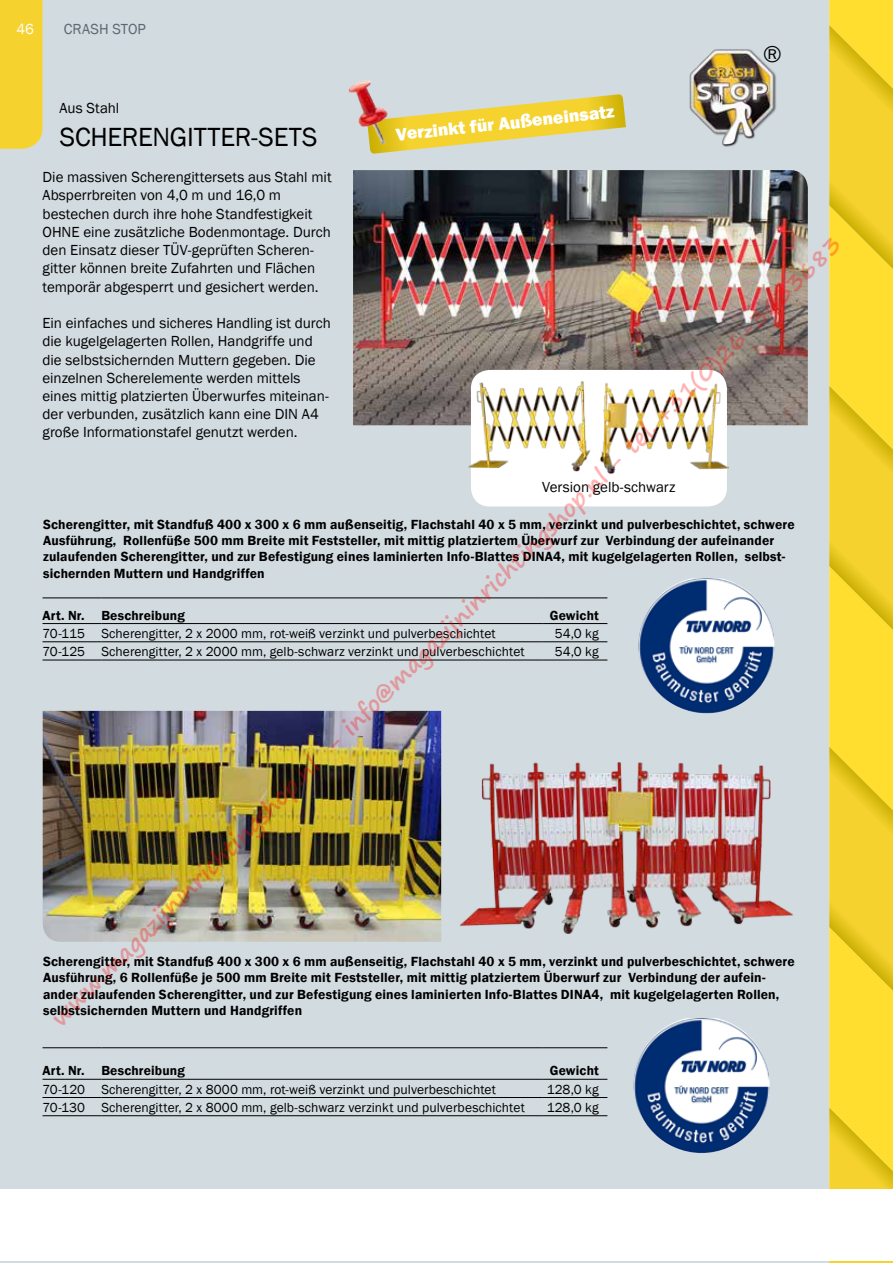
<style>
.page{position:relative;width:893px;height:1263px;background:#d2dbe0}
.page>*{position:absolute;margin:0;border:0;box-sizing:border-box;transform-origin:0 0}
.t1{font:27px "Franklin Gothic";letter-spacing:-.005em;color:#000}
.t2{font:24px "Franklin Gothic";color:#000}
.t3{font:700 23.4px "Segoe Print";color:rgb(255 0 0/.3)}
.t4{font:800 18px "Franklin Gothic";color:#fff}
.t5{font:15px/18.3px "Franklin Gothic";color:#000}
.t6{font:15px "Franklin Gothic";letter-spacing:.005em;color:#5b6870}
.t7{font:15px "Franklin Gothic";color:#fff}
.t8{font:600 13.65px/16.4px "Franklin Gothic";letter-spacing:.01em;color:#000}
.t9{font:13.5px "Franklin Gothic";letter-spacing:.005em;color:#000}
.t10{font:600 13.5px "Franklin Gothic";letter-spacing:.01em;color:#000}
</style>
<div class="page">
<svg style="left:829px;top:0;width:64px;height:1263px;background:#f6d52c"></svg>
<img style="left:353px;top:170px;width:455px;height:255px">
<div style="left:472px;top:371px;width:254px;height:135px;background:#fff;border-radius:18px"></div>
<img style="left:464px;top:326px;width:140px;height:181px">
<img style="left:593px;top:327px;width:136px;height:154px">
<img style="left:459px;top:713px;width:335px;height:221px">
<img style="left:43px;top:711px;width:398px;height:231px">
<div style="left:0;top:0;width:43px;height:149px;background:#f5d22e"></div>
<img style="left:638px;top:578px;width:136px;height:135px">
<img style="left:634px;top:1018px;width:136px;height:135px">
<img style="left:689px;top:49px;width:88px;height:98px">
<hr style="left:43px;top:598px;width:58px;height:1px;background:#000">
<hr style="left:43px;top:623px;width:58px;height:1px;background:#000">
<hr style="left:43px;top:641px;width:58px;height:1px;background:#000">
<hr style="left:101px;top:641px;width:441px;height:1px;background:#000">
<hr style="left:542px;top:641px;width:65px;height:1px;background:#000">
<hr style="left:43px;top:660px;width:58px;height:1px;background:#000">
<hr style="left:101px;top:660px;width:441px;height:1px;background:#000">
<hr style="left:542px;top:660px;width:65px;height:1px;background:#000">
<hr style="left:101px;top:598px;width:441px;height:1px;background:#000">
<hr style="left:101px;top:623px;width:441px;height:1px;background:#000">
<hr style="left:542px;top:598px;width:65px;height:1px;background:#000">
<hr style="left:542px;top:623px;width:65px;height:1px;background:#000">
<svg style="left:369px;top:94px;width:257px;height:60px"></svg>
<img style="left:348px;top:80px;width:42px;height:66px">
<hr style="left:43px;top:1047px;width:58px;height:1px;background:#000">
<hr style="left:43px;top:1079px;width:58px;height:1px;background:#000">
<hr style="left:43px;top:1097px;width:58px;height:1px;background:#000">
<hr style="left:101px;top:1097px;width:441px;height:1px;background:#000">
<hr style="left:542px;top:1097px;width:65px;height:1px;background:#000">
<hr style="left:43px;top:1115px;width:58px;height:1px;background:#000">
<hr style="left:101px;top:1115px;width:441px;height:1px;background:#000">
<hr style="left:542px;top:1115px;width:65px;height:1px;background:#000">
<hr style="left:101px;top:1047px;width:441px;height:1px;background:#000">
<hr style="left:101px;top:1079px;width:441px;height:1px;background:#000">
<hr style="left:542px;top:1047px;width:65px;height:1px;background:#000">
<hr style="left:542px;top:1079px;width:65px;height:1px;background:#000">
<div style="left:0;top:1189px;width:893px;height:71px;background:#fff"></div>
<p class="t7" style="left:16px;top:20px;width:19px">46</p>
<p class="t6" style="left:64px;top:20px;width:84px">CRASH STOP</p>
<h2 class="t2" style="left:763px;top:39px;width:20px">®</h2>
<p class="t5" style="left:60px;top:99px;width:61px">Aus Stahl</p>
<h1 class="t1" style="left:60px;top:120px;width:259px">SCHERENGITTER-SETS</h1>
<p class="t5" style="left:43px;top:168px;width:291px">Die massiven Scherengittersets aus Stahl mit Absperrbreiten von 4,0 m und 16,0 m bestechen durch ihre hohe Standfestigkeit OHNE eine zusätzliche Bodenmontage. Durch den Einsatz dieser TÜV-geprüften Scheren&shy;gitter können breite Zufahrten und Flächen temporär abgesperrt und gesichert werden.</p>
<p class="t5" style="left:43px;top:314px;width:290px">Ein einfaches und sicheres Handling ist durch die kugelgelagerten Rollen, Handgriffe und die selbstsichernden Muttern gegeben. Die einzelnen Scherelemente werden mittels eines mittig platzierten Überwurfes miteinan&shy;der verbunden, zusätzlich kann eine DIN A4 große Informationstafel genutzt werden.</p>
<h3 class="t4" style="left:395px;top:123px;width:221px;rotate:-6deg">Verzinkt für Außeneinsatz</h3>
<h3 class="t3" style="left:40px;top:1007px;width:1108px;rotate:-45deg">www.magazijninrichtingshop.nl - info@magazijninrichtingshop.nl - tel. +31(0)26-3633683</h3>
<p class="t5" style="left:542px;top:478px;width:135px">Version gelb-schwarz</p>
<p class="t8" style="left:43px;top:516px;width:753px">Scherengitter, mit Standfuß 400 x 300 x 6 mm außenseitig, Flachstahl 40 x 5 mm, verzinkt und pulverbeschichtet, schwere Ausführung, Rollenfüße 500 mm Breite mit Feststeller, mit mittig platziertem Überwurf zur Verbindung der aufeinander zulaufenden Scherengitter, und zur Befestigung eines laminierten Info-Blattes DINA4, mit kugelgelagerten Rollen, selbst&shy;sichernden Muttern und Handgriffen</p>
<p class="t10" style="left:43px;top:607px;width:144px">Art. Nr. Beschreibung</p>
<p class="t10" style="left:550px;top:607px;width:51px">Gewicht</p>
<p class="t9" style="left:43px;top:625px;width:455px">70-115 Scherengitter, 2 x 2000 mm, rot-weiß verzinkt und pulverbeschichtet</p>
<p class="t9" style="left:555px;top:625px;width:46px">54,0 kg</p>
<p class="t9" style="left:43px;top:643px;width:484px">70-125 Scherengitter, 2 x 2000 mm, gelb-schwarz verzinkt und pulverbeschichtet</p>
<p class="t9" style="left:555px;top:643px;width:46px">54,0 kg</p>
<p class="t8" style="left:43px;top:953px;width:753px">Scherengitter, mit Standfuß 400 x 300 x 6 mm außenseitig, Flachstahl 40 x 5 mm, verzinkt und pulverbeschichtet, schwere Ausführung, 6 Rollenfüße je 500 mm Breite mit Feststeller, mit mittig platziertem Überwurf zur Verbindung der aufein&shy;ander zulaufenden Scherengitter, und zur Befestigung eines laminierten Info-Blattes DINA4, mit kugelgelagerten Rollen, selbstsichernden Muttern und Handgriffen</p>
<p class="t10" style="left:43px;top:1062px;width:144px">Art. Nr. Beschreibung</p>
<p class="t10" style="left:550px;top:1062px;width:51px">Gewicht</p>
<p class="t9" style="left:43px;top:1081px;width:455px">70-120 Scherengitter, 2 x 8000 mm, rot-weiß verzinkt und pulverbeschichtet</p>
<p class="t9" style="left:547px;top:1081px;width:54px">128,0 kg</p>
<p class="t9" style="left:43px;top:1099px;width:484px">70-130 Scherengitter, 2 x 8000 mm, gelb-schwarz verzinkt und pulverbeschichtet</p>
<p class="t9" style="left:547px;top:1099px;width:54px">128,0 kg</p>
</div>
